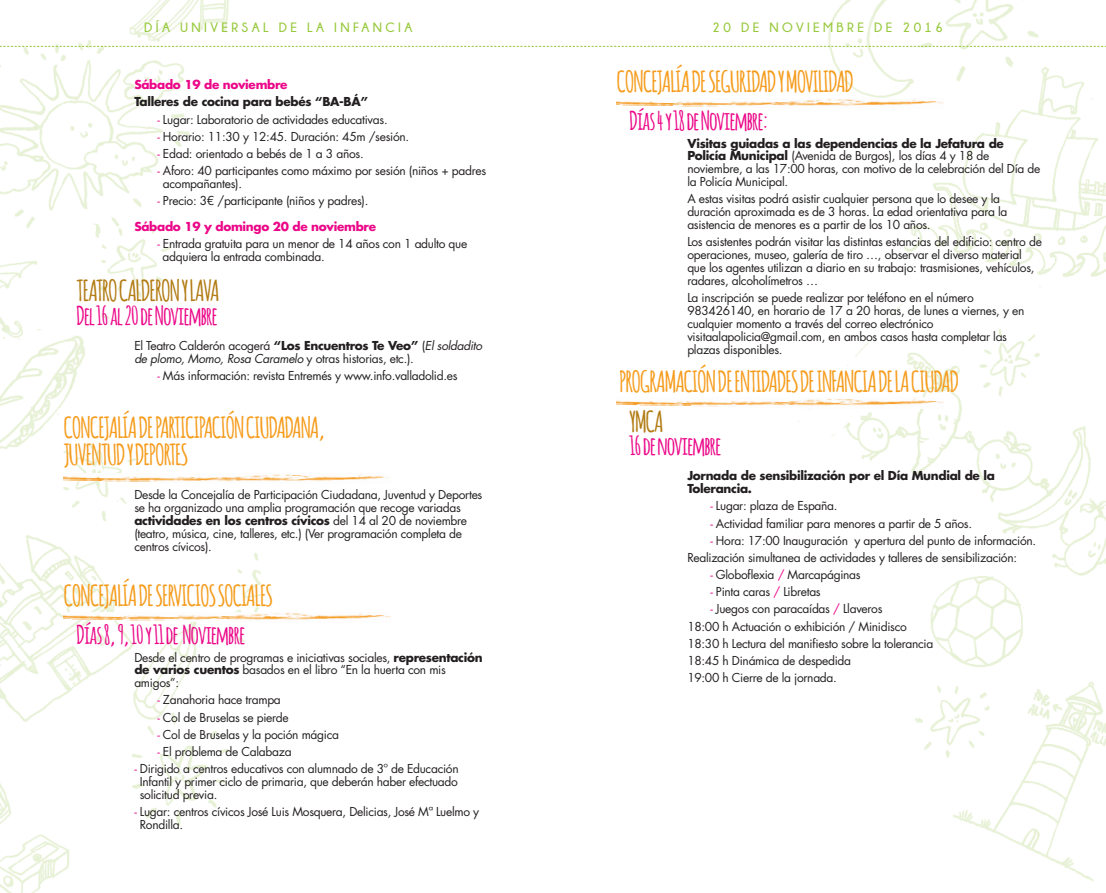
<style>
.page{position:relative;width:1106px;height:893px;background:#fff}
.page>*{position:absolute;margin:0;border:0;box-sizing:border-box;transform-origin:0 0}
.t1{font:700 28.5px/26.7px "Amatic";letter-spacing:-.025em;color:#f69c1c}
.t2{font:700 28.5px "Amatic";letter-spacing:-.025em;color:#b27b13}
.t3{font:700 25.5px "Amatic";letter-spacing:-.025em;color:#ec0688}
.t4{font:700 13.5px "Champagne&Limousines";letter-spacing:.25em;color:#98c93c}
.t5{font:12px/12.9px "Futura Std";letter-spacing:-.025em;color:#231f20}
.t6{font:700 12px/12.9px "Futura Std";letter-spacing:-.025em;color:#231f20}
.t7{font:700 12px "Futura Std";letter-spacing:-.025em;color:#ec0688}
.s1{color:#ec0688}
.s2{font-weight:700;color:#ec0688}
.s3{font-weight:700}
.s4{font-style:italic}
</style>
<div class="page">
<img style="left:0;top:0;width:261px;height:893px">
<img style="left:651px;top:0;width:455px;height:881px">
<img style="left:617px;top:398px;width:327px;height:10px">
<img style="left:617px;top:98px;width:327px;height:11px">
<img style="left:64px;top:473px;width:324px;height:11px">
<img style="left:64px;top:612px;width:327px;height:10px">
<svg style="left:0;top:46px;width:1106px;height:1px"></svg>
<p class="t4" style="left:144px;top:20px;width:269px">DÍA UNIVERSAL DE LA INFANCIA</p>
<p class="t4" style="left:712px;top:20px;width:232px">20 DE NOVIEMBRE DE 2016</p>
<p class="t7" style="left:134px;top:79px;width:155px">Sábado 19 de noviembre</p>
<p class="t6" style="left:134px;top:97px;width:235px">Talleres de cocina para bebés “BA-BÁ”</p>
<p class="t5" style="left:157px;top:114px;width:232px"><span class="s1">-</span> Lugar: Laboratorio de actividades educativas.</p>
<p class="t5" style="left:157px;top:131px;width:253px"><span class="s1">-</span> Horario: 11:30 y 12:45. Duración: 45m /sesión.</p>
<p class="t5" style="left:157px;top:148px;width:208px"><span class="s1">-</span> Edad: orientado a bebés de 1 a 3 años.</p>
<p class="t5" style="left:163px;top:165px;width:325px;text-indent:-5px"><span class="s1">-</span> Aforo: 40 participantes como máximo por sesión (niños + padres acompañantes).</p>
<p class="t5" style="left:134px;top:189px;width:243px;line-height:25.7px;text-indent:23px"><span class="s1">-</span> Precio: 3€ /participante (niños y padres).<br><span class="s2">Sábado 19 y domingo 20 de noviembre</span></p>
<p class="t5" style="left:163px;top:238px;width:306px;text-indent:-5px"><span class="s1">-</span> Entrada gratuita para un menor de 14 años con 1 adulto que adquiera la entrada combinada.</p>
<h1 class="t2" style="left:77px;top:274px;width:144px">TEATROCALDERONYLAVA</h1>
<h2 class="t3" style="left:77px;top:301px;width:142px">Del16al20deNoviembre</h2>
<p class="t5" style="left:134px;top:341px;width:349px">El Teatro Calderón acogerá <span class="s3">“Los Encuentros Te Veo”</span> (<span class="s4">El soldadito de plomo, Momo, Rosa Caramelo</span> y otras historias, etc.).</p>
<p class="t5" style="left:157px;top:371px;width:302px"><span class="s1">-</span> Más información: revista Entremés y www.info.valladolid.es</p>
<h1 class="t1" style="left:64px;top:415px;width:262px">CONCEJALÍADEPARTICIPACIÓNCIUDADANA,<br>JUVENTUDYDEPORTES</h1>
<p class="t5" style="left:134px;top:489px;width:349px">Desde la Concejalía de Participación Ciudadana, Juventud y Deportes se ha organizado una amplia programación que recoge variadas <span class="s3">actividades en los centros cívicos</span> del 14 al 20 de noviembre (teatro, música, cine, talleres, etc.) (Ver programación completa de centros cívicos).</p>
<h1 class="t1" style="left:64px;top:583px;width:211px">CONCEJALÍADESERVICIOSSOCIALES</h1>
<h2 class="t3" style="left:77px;top:621px;width:170px">Días8,9,10y11de Noviembre</h2>
<p class="t5" style="left:134px;top:652px;width:350px">Desde el centro de programas e iniciativas sociales, <span class="s3">representación de varios cuentos</span> basados en el libro “En la huerta con mis amigos”:</p>
<p class="t5" style="left:157px;top:695px;width:125px"><span class="s1">-</span> Zanahoria hace trampa</p>
<p class="t5" style="left:157px;top:712px;width:133px"><span class="s1">-</span> Col de Bruselas se pierde</p>
<p class="t5" style="left:157px;top:729px;width:183px"><span class="s1">-</span> Col de Bruselas y la poción mágica</p>
<p class="t5" style="left:157px;top:746px;width:136px"><span class="s1">-</span> El problema de Calabaza</p>
<p class="t5" style="left:140px;top:763px;width:320px;text-align:justify;text-indent:-5px"><span class="s1">-</span> Dirigido a centros educativos con alumnado de 3º de Educación Infantil y primer ciclo de primaria, que deberán haber efectuado solicitud previa.</p>
<p class="t5" style="left:140px;top:806px;width:341px;text-indent:-5px"><span class="s1">-</span> Lugar: centros cívicos José Luis Mosquera, Delicias, José Mª Luelmo y<br>Rondilla.</p>
<h1 class="t1" style="left:617px;top:69px;width:238px">CONCEJALÍADESEGURIDADYMOVILIDAD</h1>
<h2 class="t3" style="left:629px;top:107px;width:140px">Días4y18deNoviembre:</h2>
<p class="t5" style="left:687px;top:138px;width:354px"><span class="s3">Visitas guiadas a las dependencias de la Jefatura de Policía Municipal</span> (Avenida de Burgos), los días 4 y 18 de noviembre, a las 17:00 horas, con motivo de la celebración del Día de la Policía Municipal.</p>
<p class="t5" style="left:687px;top:194px;width:322px">A estas visitas podrá asistir cualquier persona que lo desee y la duración aproximada es de 3 horas. La edad orientativa para la asistencia de menores es a partir de los 10 años.</p>
<p class="t5" style="left:687px;top:237px;width:356px">Los asistentes podrán visitar las distintas estancias del edificio: centro de operaciones, museo, galería de tiro …, observar el diverso material que los agentes utilizan a diario en su trabajo: trasmisiones, vehículos, radares, alcoholímetros …</p>
<p class="t5" style="left:687px;top:292px;width:338px">La inscripción se puede realizar por teléfono en el número 983426140, en horario de 17 a 20 horas, de lunes a viernes, y en cualquier momento a través del correo electrónico visitaalapolicia@gmail.com, en ambos casos hasta completar las plazas disponibles.</p>
<h1 class="t1" style="left:619px;top:369px;width:341px">PROGRAMACIÓNDEENTIDADESDEINFANCIADELACIUDAD</h1>
<h1 class="t2" style="left:629px;top:406px;width:35px">YMCA</h1>
<h2 class="t3" style="left:629px;top:431px;width:93px">16denoviembre</h2>
<p class="t6" style="left:687px;top:470px;width:309px">Jornada de sensibilización por el Día Mundial de la<br>Tolerancia.</p>
<p class="t5" style="left:710px;top:501px;width:129px"><span class="s1">-</span> Lugar: plaza de España.</p>
<p class="t5" style="left:710px;top:518px;width:263px"><span class="s1">-</span> Actividad familiar para menores a partir de 5 años.</p>
<p class="t5" style="left:687px;top:533px;width:350px;line-height:17.1px;text-indent:23px"><span class="s1">-</span> Hora: 17:00 Inauguración y apertura del punto de información.<br>Realización simultanea de actividades y talleres de sensibilización:</p>
<p class="t5" style="left:710px;top:569px;width:152px"><span class="s1">-</span> Globoflexia <span class="s1">/</span> Marcapáginas</p>
<p class="t5" style="left:710px;top:586px;width:112px"><span class="s1">-</span> Pinta caras <span class="s1">/</span> Libretas</p>
<p class="t5" style="left:687px;top:601px;width:247px;line-height:17.1px;text-indent:23px"><span class="s1">-</span> Juegos con paracaídas <span class="s1">/</span> Llaveros<br>18:00 h Actuación o exhibición / Minidisco 18:30 h Lectura del manifiesto sobre la tolerancia 18:45 h Dinámica de despedida<br>19:00 h Cierre de la jornada.</p>
</div>
